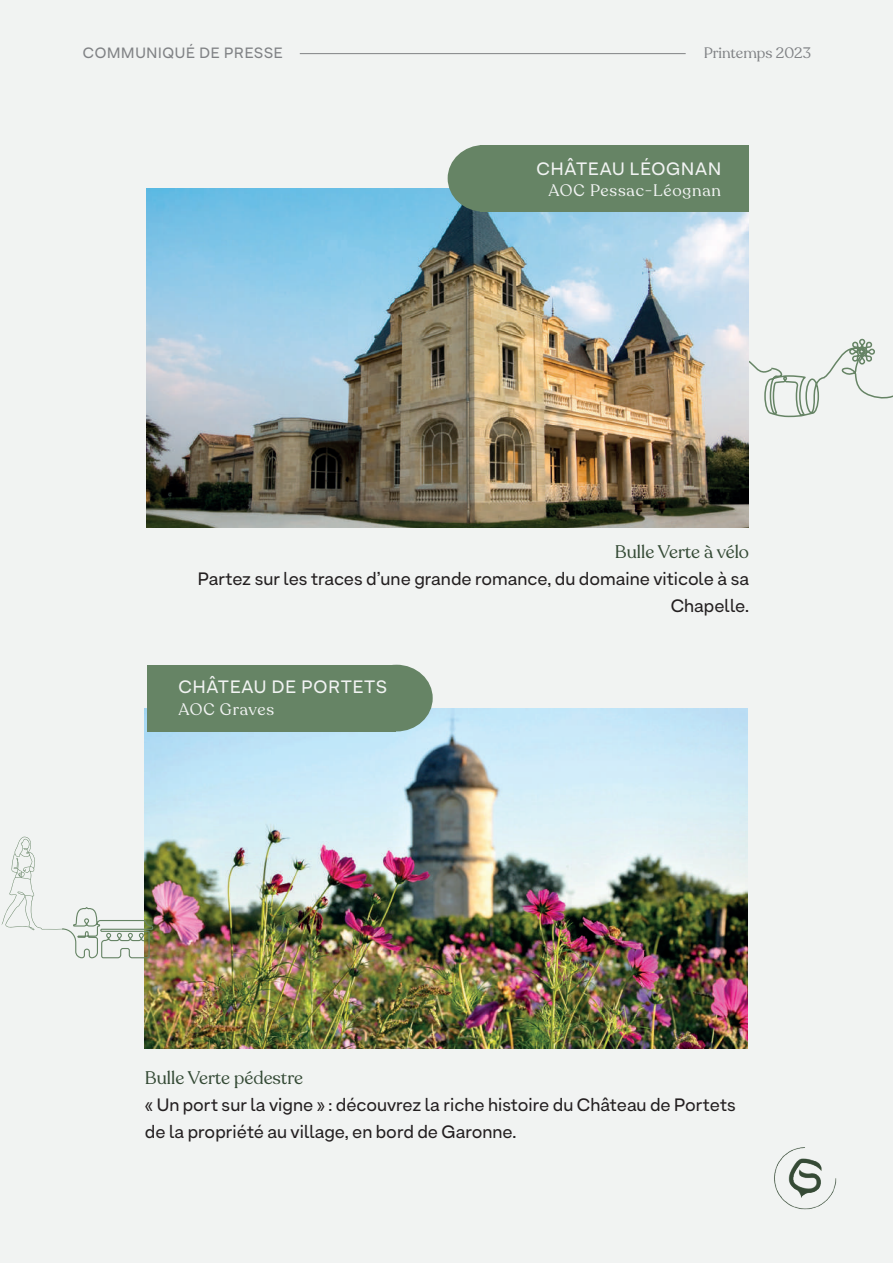
<style>
.page{position:relative;width:893px;height:1263px;background:#f1f3f2}
.page>*{position:absolute;margin:0;border:0;box-sizing:border-box;transform-origin:0 0}
.t1{font:18px/27px "Armin Grotesk";color:#231f20;text-align:right}
.t2{font:18px "Recoleta";color:#344a35}
.t3{font:18px "Armin Grotesk";letter-spacing:.05em;color:#f1f3f2}
.t4{font:16.5px "Recoleta";letter-spacing:.05em;color:#f1f3f2}
.t5{font:15px "Armin Grotesk";letter-spacing:.05em;color:#808285}
.t6{font:15px "Recoleta";color:#808285}
</style>
<div class="page">
<hr style="left:300px;top:53px;width:386px;height:1px;background:#808285">
<img style="left:774px;top:1147px;width:63px;height:63px">
<img style="left:146px;top:188px;width:602px;height:339px">
<div style="left:448px;top:145px;width:72px;height:67px;background:#668465;border-radius:50%"></div>
<div style="left:480px;top:145px;width:268px;height:67px;background:#668465"></div>
<svg style="left:664px;top:235px;width:229px;height:293px"></svg>
<img style="left:145px;top:709px;width:602px;height:339px">
<div style="left:147px;top:665px;width:249px;height:66px;background:#668465"></div>
<div style="left:360px;top:665px;width:73px;height:66px;background:#668465;border-radius:50%"></div>
<svg style="left:1px;top:837px;width:153px;height:122px"></svg>
<p class="t5" style="left:83px;top:44px;width:201px">COMMUNIQUÉ DE PRESSE</p>
<p class="t6" style="left:704px;top:44px;width:109px">Printemps 2023</p>
<p class="t3" style="left:536px;top:157px;width:186px">CHÂTEAU LÉOGNAN</p>
<p class="t4" style="left:548px;top:180px;width:174px">AOC Pessac-Léognan</p>
<p class="t2" style="left:615px;top:541px;width:136px">Bulle Verte à vélo</p>
<p class="t1" style="left:198px;top:565px;width:553px">Partez sur les traces d’une grande romance, du domaine viticole à sa<br>Chapelle.</p>
<p class="t3" style="left:178px;top:676px;width:210px">CHÂTEAU DE PORTETS</p>
<p class="t4" style="left:178px;top:699px;width:97px">AOC Graves</p>
<p class="t2" style="left:145px;top:1066px;width:160px">Bulle Verte pédestre</p>
<p class="t1" style="left:145px;top:1090px;width:592px;text-align:left">« Un port sur la vigne » : découvrez la riche histoire du Château de Portets de la propriété au village, en bord de Garonne.</p>
</div>
